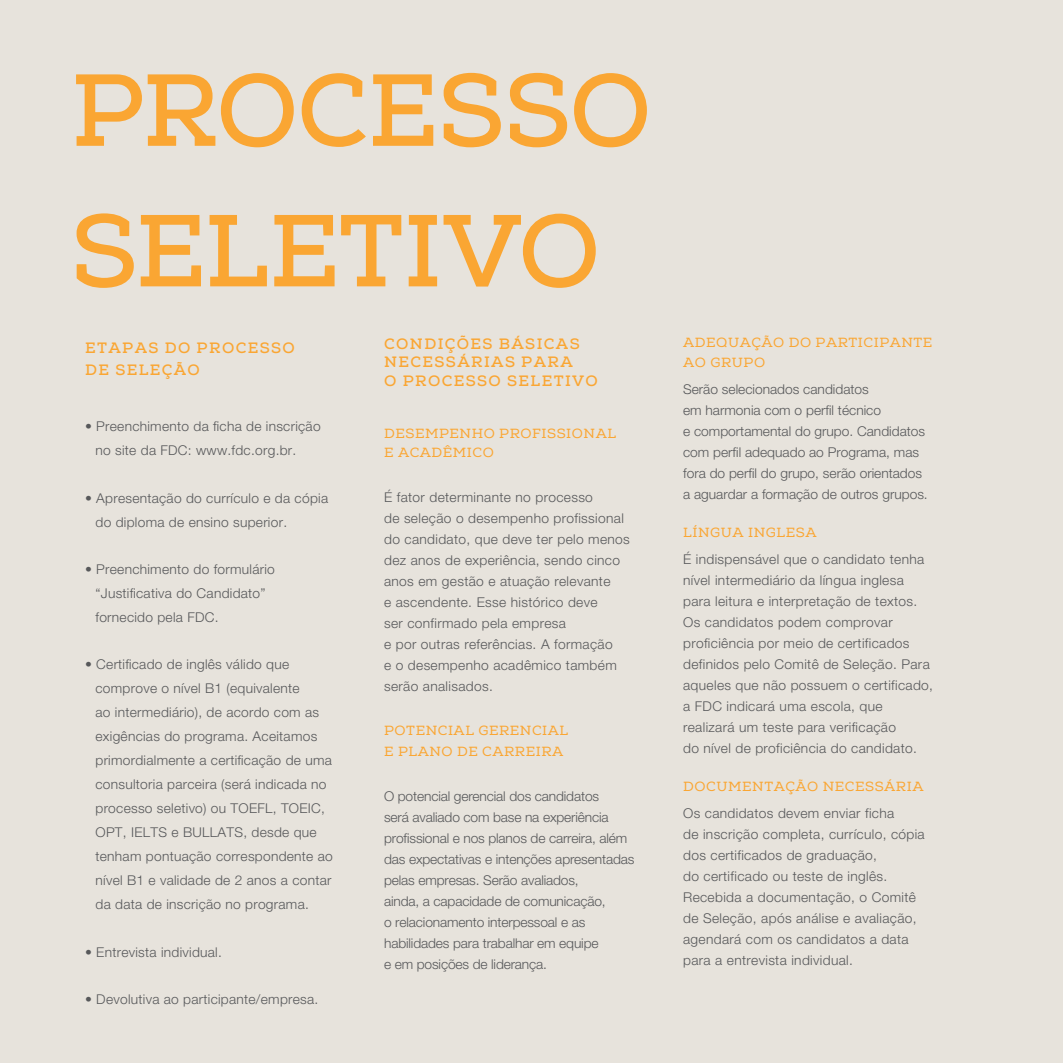
<style>
.page{position:relative;width:1063px;height:1063px;background:#e7e3dc}
.page>*{position:absolute;margin:0;border:0;box-sizing:border-box;transform-origin:0 0}
.t1{font:700 102px/140.6px "Nexa Slab";letter-spacing:-.015em;color:#faa633}
.t2{font:700 15px/22.5px "Nexa Slab";letter-spacing:.09em;color:#faa633}
.t3{font:300 13.5px/21px "Helvetica Neue LT Pro";letter-spacing:.02em;color:#57585a}
.t4{font:300 13.5px/21px "Helvetica Neue LT Pro";letter-spacing:-.01em;color:#57585a}
.t5{font:300 13.5px/21px "Helvetica Neue LT Pro";color:#57585a}
.t6{font:13.5px/19.5px "Nexa Slab";letter-spacing:.04em;color:#faa633}
.s1{font-family:"Nexa Slab";font-weight:400;color:#faa633}
</style>
<div class="page">
<p class="t1" style="left:71px;top:42px;width:582px">PROCESSO<br>SELETIVO</p>
<p class="t2" style="left:85px;top:337px;width:211px">ETAPAS DO PROCESSO<br>DE SELEÇÃO</p>
<p class="t3" style="left:96px;top:414px;width:227px;line-height:24px;text-indent:-10px">• Preenchimento da ficha de inscrição no site da FDC: www.fdc.org.br.</p>
<p class="t3" style="left:96px;top:485px;width:234px;line-height:24px;text-indent:-10px">• Apresentação do currículo e da cópia do diploma de ensino superior.</p>
<p class="t3" style="left:96px;top:557px;width:181px;line-height:24px;text-indent:-10px">• Preenchimento do formulário “Justificativa do Candidato” fornecido pela FDC.</p>
<p class="t3" style="left:96px;top:652px;width:239px;line-height:24px;text-indent:-10px">• Certificado de inglês válido que comprove o nível B1 (equivalente<br>ao intermediário), de acordo com as exigências do programa. Aceitamos primordialmente a certificação de uma consultoria parceira (será indicada no processo seletivo) ou TOEFL, TOEIC, OPT, IELTS e BULLATS, desde que tenham pontuação correspondente ao nível B1 e validade de 2 anos a contar da data de inscrição no programa.</p>
<p class="t3" style="left:85px;top:941px;width:138px">• Entrevista individual.</p>
<p class="t3" style="left:85px;top:989px;width:235px">• Devolutiva ao participante/empresa.</p>
<p class="t2" style="left:384px;top:335px;width:197px;line-height:18px">CONDIÇÕES BÁSICAS<br>NECESSÁRIAS PARA</p>
<p class="t2" style="left:384px;top:370px;width:215px">O PROCESSO SELETIVO</p>
<p class="t6" style="left:384px;top:424px;width:233px">DESEMPENHO PROFISSIONAL<br>E ACADÊMICO</p>
<p class="t3" style="left:384px;top:487px;width:247px">É fator determinante no processo<br>de seleção o desempenho profissional do candidato, que deve ter pelo menos dez anos de experiência, sendo cinco anos em gestão e atuação relevante<br>e ascendente. Esse histórico deve<br>ser confirmado pela empresa<br>e por outras referências. A formação<br>e o desempenho acadêmico também serão analisados.</p>
<p class="t6" style="left:384px;top:720px;width:186px;line-height:21px">POTENCIAL GERENCIAL<br>E PLANO DE CARREIRA</p>
<p class="t4" style="left:384px;top:786px;width:252px">O potencial gerencial dos candidatos<br>será avaliado com base na experiência profissional e nos planos de carreira, além das expectativas e intenções apresentadas pelas empresas. Serão avaliados,<br>ainda, a capacidade de comunicação,<br>o relacionamento interpessoal e as habilidades para trabalhar em equipe<br>e em posições de liderança.</p>
<p class="t6" style="left:683px;top:333px;width:251px">ADEQUAÇÃO DO PARTICIPANTE<br>AO GRUPO</p>
<p class="t5" style="left:683px;top:378px;width:246px">Serão selecionados candidatos<br>em harmonia com o perfil técnico<br>e comportamental do grupo. Candidatos com perfil adequado ao Programa, mas fora do perfil do grupo, serão orientados a aguardar a formação de outros grupos.</p>
<p class="t3" style="left:683px;top:518px;width:243px;line-height:27px"><span class="s1">LÍNGUA INGLESA<br></span>É indispensável que o candidato tenha</p>
<p class="t3" style="left:683px;top:569px;width:251px">nível intermediário da língua inglesa para leitura e interpretação de textos.<br>Os candidatos podem comprovar proficiência por meio de certificados definidos pelo Comitê de Seleção. Para aqueles que não possuem o certificado, a FDC indicará uma escola, que realizará um teste para verificação<br>do nível de proficiência do candidato.</p>
<p class="t3" style="left:683px;top:772px;width:242px;line-height:27px"><span class="s1">DOCUMENTAÇÃO NECESSÁRIA<br></span>Os candidatos devem enviar ficha</p>
<p class="t3" style="left:683px;top:823px;width:243px">de inscrição completa, currículo, cópia dos certificados de graduação,<br>do certificado ou teste de inglês.<br>Recebida a documentação, o Comitê de Seleção, após análise e avaliação, agendará com os candidatos a data para a entrevista individual.</p>
</div>
